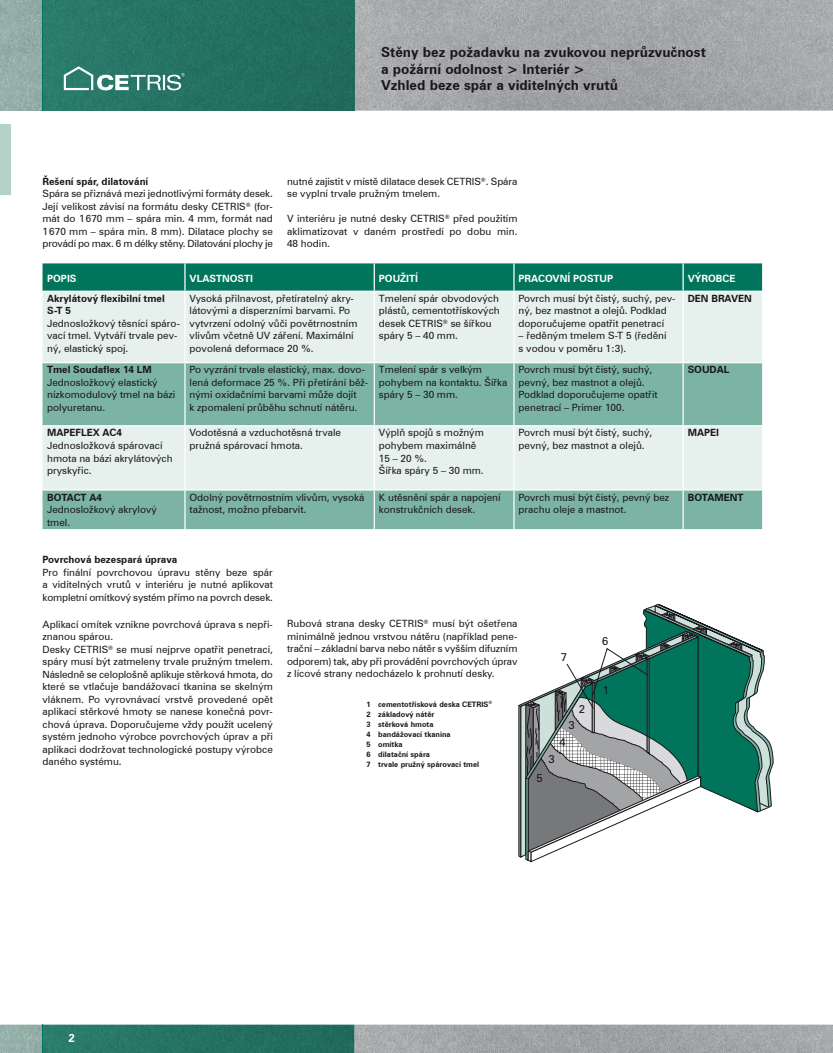
<style>
.page{position:relative;width:833px;height:1053px;background:#fff}
.page>*{position:absolute;margin:0;border:0;box-sizing:border-box;transform-origin:0 0}
.t1{font:700 13.75px/16.6px "Zurich BT";color:#1a171c}
.t2{font:11.25px "Zurich BTCE";color:#1a171c}
.t3{font:700 11.25px "Zurich BT";color:#fff}
.t4{font:10px/12.5px "Zurich BT";color:#1a171c}
.t5{font:700 10px/12.5px "Zurich BT";color:#1a171c}
.t6{font:700 10px "Zurich BT";color:#fff}
.t7{font:700 7.5px/10px "Zurich BT";color:#1a171c}
</style>
<div class="page">
<img style="left:0;top:0;width:833px;height:111px">
<img style="left:354px;top:1024px;width:479px;height:28px">
<img style="left:0;top:1024px;width:354px;height:28px">
<svg style="left:43px;top:1024px;width:1px;height:28px"></svg>
<img style="left:43px;top:0;width:1px;height:111px">
<div style="left:0;top:124px;width:11px;height:70px;background:#b4d2c9"></div>
<svg style="left:64px;top:66px;width:121px;height:24px"></svg>
<div style="left:43px;top:292px;width:719px;height:70px;background:#e6f0ec"></div>
<svg style="left:43px;top:363px;width:719px;height:166px;background:#a5cbc0"></svg>
<div style="left:43px;top:263px;width:719px;height:27px;background:#00755c"></div>
<hr style="left:184px;top:292px;width:2px;height:70px;background:#fff">
<hr style="left:374px;top:292px;width:1px;height:70px;background:#fff">
<hr style="left:513px;top:292px;width:1px;height:70px;background:#fff">
<hr style="left:682px;top:292px;width:1px;height:70px;background:#fff">
<hr style="left:184px;top:363px;width:2px;height:62px;background:#fff">
<hr style="left:374px;top:363px;width:1px;height:62px;background:#fff">
<hr style="left:513px;top:363px;width:1px;height:62px;background:#fff">
<hr style="left:682px;top:363px;width:1px;height:62px;background:#fff">
<hr style="left:43px;top:425px;width:331px;height:1px;background:#fff">
<hr style="left:184px;top:426px;width:2px;height:63px;background:#fff">
<hr style="left:374px;top:425px;width:140px;height:1px;background:#fff">
<hr style="left:374px;top:426px;width:1px;height:63px;background:#fff">
<hr style="left:514px;top:425px;width:169px;height:1px;background:#fff">
<hr style="left:513px;top:426px;width:1px;height:63px;background:#fff">
<hr style="left:683px;top:425px;width:79px;height:1px;background:#fff">
<hr style="left:682px;top:426px;width:1px;height:63px;background:#fff">
<hr style="left:43px;top:489px;width:331px;height:1px;background:#fff">
<hr style="left:184px;top:490px;width:2px;height:39px;background:#fff">
<hr style="left:374px;top:489px;width:140px;height:1px;background:#fff">
<hr style="left:374px;top:490px;width:1px;height:39px;background:#fff">
<hr style="left:514px;top:489px;width:169px;height:1px;background:#fff">
<hr style="left:513px;top:490px;width:1px;height:39px;background:#fff">
<hr style="left:683px;top:489px;width:79px;height:1px;background:#fff">
<hr style="left:682px;top:490px;width:1px;height:39px;background:#fff">
<svg style="left:518px;top:604px;width:255px;height:258px"></svg>
<h1 class="t1" style="left:381px;top:43px;width:326px">Stěny bez požadavku na zvukovou neprůzvučnost a požární odolnost &gt; Interiér &gt;<br>Vzhled beze spár a viditelných vrutů</h1>
<p class="t5" style="left:43px;top:174px;width:107px">Řešení spár, dilatování</p>
<p class="t4" style="left:43px;top:187px;width:232px;text-align:justify">Spára se přiznává mezi jednotlivými formáty desek.<br>Její velikost závisí na formátu desky CETRIS<sup>®</sup> (for&shy;mát do 1 670 mm – spára min. 4 mm, formát nad 1 670 mm – spára min. 8 mm). Dilatace plochy se provádí po max. 6 m délky stěny. Dilatování plochy je</p>
<p class="t4" style="left:287px;top:174px;width:232px">nutné zajistit v místě dilatace desek CETRIS<sup>®</sup>. Spára se vyplní trvale pružným tmelem.</p>
<p class="t4" style="left:287px;top:212px;width:232px;text-align:justify">V interiéru je nutné desky CETRIS<sup>®</sup> před použitím aklimatizovat v daném prostředí po dobu min.<br>48 hodin.</p>
<p class="t6" style="left:47px;top:271px;width:31px">POPIS</p>
<p class="t6" style="left:190px;top:271px;width:65px">VLASTNOSTI</p>
<p class="t6" style="left:379px;top:271px;width:41px">POUŽITÍ</p>
<p class="t6" style="left:518px;top:271px;width:96px">PRACOVNÍ POSTUP</p>
<p class="t6" style="left:687px;top:271px;width:49px">VÝROBCE</p>
<p class="t5" style="left:47px;top:291px;width:119px">Akrylátový flexibilní tmel<br>S-T 5</p>
<p class="t4" style="left:47px;top:316px;width:134px">Jednosložkový těsnící spáro&shy;vací tmel. Vytváří trvale pev&shy;ný, elastický spoj.</p>
<p class="t4" style="left:190px;top:291px;width:169px">Vysoká přilnavost, přetíratelný akry&shy;látovými a disperzními barvami. Po vytvrzení odolný vůči povětrnostním vlivům včetně UV záření. Maximální povolená deformace 20 %.</p>
<p class="t4" style="left:379px;top:291px;width:122px">Tmelení spár obvodových plástů, cementotřískových desek CETRIS<sup>®</sup> se šířkou spáry 5 – 40 mm.</p>
<p class="t4" style="left:518px;top:291px;width:158px">Povrch musí být čistý, suchý, pev&shy;ný, bez mastnot a olejů. Podklad doporučujeme opatřit penetrací</p>
<p class="t5" style="left:687px;top:291px;width:66px">DEN BRAVEN</p>
<p class="t4" style="left:518px;top:329px;width:150px">– ředěným tmelem S-T 5 (ředění s vodou v poměru 1:3).</p>
<p class="t5" style="left:47px;top:363px;width:106px">Tmel Soudaflex 14 LM</p>
<p class="t4" style="left:47px;top:375px;width:130px">Jednosložkový elastický nízkomodulový tmel na bázi polyuretanu.</p>
<p class="t5" style="left:47px;top:426px;width:76px">MAPEFLEX AC4</p>
<p class="t4" style="left:47px;top:438px;width:127px">Jednosložková spárovací hmota na bázi akrylátových pryskyřic.</p>
<p class="t5" style="left:47px;top:490px;width:56px">BOTACT A4</p>
<p class="t4" style="left:47px;top:503px;width:111px">Jednosložkový akrylový tmel.</p>
<p class="t4" style="left:190px;top:363px;width:180px">Po vyzrání trvale elastický, max. dovo&shy;lená deformace 25 %. Při přetírání běž&shy;nými oxidačními barvami může dojít<br>k zpomalení průběhu schnutí nátěru.</p>
<p class="t4" style="left:379px;top:363px;width:130px">Tmelení spár s velkým pohybem na kontaktu. Šířka spáry 5 – 30 mm.</p>
<p class="t4" style="left:518px;top:363px;width:141px">Povrch musí být čistý, suchý, pevný, bez mastnot a olejů.<br>Podklad doporučujeme opatřit penetrací – Primer 100.</p>
<p class="t5" style="left:687px;top:363px;width:43px">SOUDAL</p>
<p class="t4" style="left:190px;top:426px;width:153px">Vodotěsná a vzduchotěsná trvale pružná spárovací hmota.</p>
<p class="t4" style="left:379px;top:426px;width:106px">Výplň spojů s možným pohybem maximálně<br>15 – 20 %.<br>Šířka spáry 5 – 30 mm.</p>
<p class="t4" style="left:518px;top:426px;width:135px">Povrch musí být čistý, suchý, pevný, bez mastnot a olejů.</p>
<p class="t5" style="left:687px;top:426px;width:33px">MAPEI</p>
<p class="t4" style="left:190px;top:490px;width:176px">Odolný povětrnostním vlivům, vysoká tažnost, možno přebarvit.</p>
<p class="t4" style="left:379px;top:490px;width:123px">K utěsnění spár a napojení konstrukčních desek.</p>
<p class="t4" style="left:518px;top:490px;width:152px">Povrch musí být čistý, pevný bez prachu oleje a mastnot.</p>
<p class="t5" style="left:687px;top:490px;width:57px">BOTAMENT</p>
<p class="t5" style="left:43px;top:552px;width:136px">Povrchová bezespará úprava</p>
<p class="t4" style="left:43px;top:565px;width:232px;text-align:justify">Pro finální povrchovou úpravu stěny beze spár a viditelných vrutů v interiéru je nutné aplikovat kompletní omítkový systém přímo na povrch desek.</p>
<p class="t4" style="left:43px;top:617px;width:232px">Aplikací omítek vznikne povrchová úprava s nepři&shy;znanou spárou.<br>Desky CETRIS<sup>®</sup> se musí nejprve opatřit penetrací, spáry musí být zatmeleny trvale pružným tmelem.<br>Následně se celoplošně aplikuje stěrková hmota, do které se vtlačuje bandážovací tkanina se skelným vláknem. Po vyrovnávací vrstvě provedené opět aplikací stěrkové hmoty se nanese konečná povr&shy;chová úprava. Doporučujeme vždy použít ucelený systém jednoho výrobce povrchových úprav a při aplikaci dodržovat technologické postupy výrobce daného systému.</p>
<p class="t4" style="left:287px;top:617px;width:232px;text-align:justify">Rubová strana desky CETRIS<sup>®</sup> musí být ošetřena minimálně jednou vrstvou nátěru (například pene&shy;trační – základní barva nebo nátěr s vyšším difuzním odporem) tak, aby při provádění povrchových úprav z lícové strany nedocházelo k prohnutí desky.</p>
<p class="t7" style="left:366px;top:698px;width:127px">1 cementotřísková deska CETRIS<sup>®<br></sup>2 základový nátěr<br>3 stěrková hmota<br>4 bandážovací tkanina<br>5 omítka<br>6 dilatační spára<br>7 trvale pružný spárovací tmel</p>
<p class="t2" style="left:561px;top:649px;width:8px">7</p>
<p class="t2" style="left:579px;top:702px;width:8px">2</p>
<p class="t2" style="left:568px;top:717px;width:8px">3</p>
<p class="t2" style="left:559px;top:734px;width:8px">4</p>
<p class="t2" style="left:548px;top:751px;width:8px">3</p>
<p class="t2" style="left:536px;top:771px;width:8px">5</p>
<p class="t2" style="left:602px;top:634px;width:8px">6</p>
<p class="t2" style="left:603px;top:683px;width:8px">1</p>
<p class="t3" style="left:69px;top:1029px;width:8px">2</p>
</div>
